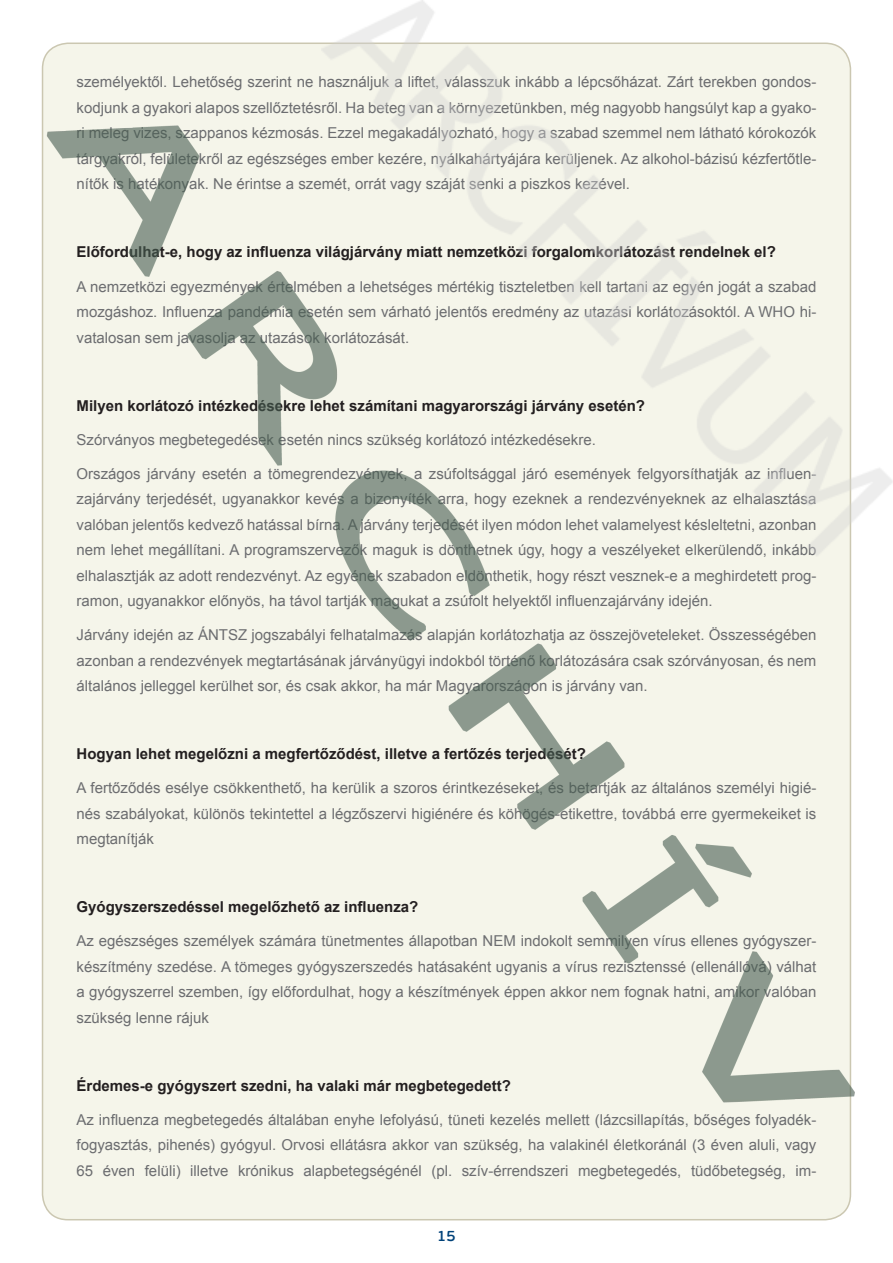
<style>
.page{position:relative;width:893px;height:1263px;background:#fff}
.page>*{position:absolute;margin:0;border:0;box-sizing:border-box;transform-origin:0 0}
.t1{font:15px/25.5px "Arial";color:#6c6d70;text-align:justify}
.t2{font:700 15px "Arial";color:#231f20}
.t3{font:600 15px "PF Beau Sans Pro";color:#004279}
</style>
<div class="page">
<img style="left:41px;top:42px;width:814px;height:1179px">
<img style="left:321px;top:0;width:572px;height:556px">
<p class="t1" style="left:77px;top:70px;width:741px">személyektől. Lehetőség szerint ne használjuk a liftet, válasszuk inkább a lépcsőházat. Zárt terekben gondos&shy;kodjunk a gyakori alapos szellőztetésről. Ha beteg van a környezetünkben, még nagyobb hangsúlyt kap a gyako&shy;ri meleg vizes, szappanos kézmosás. Ezzel megakadályozható, hogy a szabad szemmel nem látható kórokozók tárgyakról, felületekről az egészséges ember kezére, nyálkahártyájára kerüljenek. Az alkohol-bázisú kézfertőtle&shy;nítők is hatékonyak. Ne érintse a szemét, orrát vagy száját senki a piszkos kezével.</p>
<p class="t2" style="left:77px;top:242px;width:701px">Előfordulhat-e, hogy az influenza világjárvány miatt nemzetközi forgalomkorlátozást rendelnek el?</p>
<p class="t1" style="left:77px;top:274px;width:741px">A nemzetközi egyezmények értelmében a lehetséges mértékig tiszteletben kell tartani az egyén jogát a szabad mozgáshoz. Influenza pandémia esetén sem várható jelentős eredmény az utazási korlátozásoktól. A WHO hi&shy;vatalosan sem javasolja az utazások korlátozását.</p>
<p class="t2" style="left:77px;top:395px;width:570px">Milyen korlátozó intézkedésekre lehet számítani magyarországi járvány esetén?</p>
<p class="t1" style="left:77px;top:427px;width:521px">Szórványos megbetegedések esetén nincs szükség korlátozó intézkedésekre.</p>
<p class="t1" style="left:77px;top:461px;width:741px">Országos járvány esetén a tömegrendezvények, a zsúfoltsággal járó események felgyorsíthatják az influen&shy;zajárvány terjedését, ugyanakkor kevés a bizonyíték arra, hogy ezeknek a rendezvényeknek az elhalasztása valóban jelentős kedvező hatással bírna. A járvány terjedését ilyen módon lehet valamelyest késleltetni, azonban nem lehet megállítani. A programszervezők maguk is dönthetnek úgy, hogy a veszélyeket elkerülendő, inkább elhalasztják az adott rendezvényt. Az egyének szabadon eldönthetik, hogy részt vesznek-e a meghirdetett prog&shy;ramon, ugyanakkor előnyös, ha távol tartják magukat a zsúfolt helyektől influenzajárvány idején.</p>
<p class="t1" style="left:77px;top:622px;width:741px">Járvány idején az ÁNTSZ jogszabályi felhatalmazás alapján korlátozhatja az összejöveteleket. Összességében azonban a rendezvények megtartásának járványügyi indokból történő korlátozására csak szórványosan, és nem általános jelleggel kerülhet sor, és csak akkor, ha már Magyarországon is járvány van.</p>
<p class="t2" style="left:77px;top:744px;width:511px">Hogyan lehet megelőzni a megfertőződést, illetve a fertőzés terjedését?</p>
<p class="t1" style="left:77px;top:775px;width:741px">A fertőződés esélye csökkenthető, ha kerülik a szoros érintkezéseket, és betartják az általános személyi higié&shy;nés szabályokat, különös tekintettel a légzőszervi higiénére és köhögés-etikettre, továbbá erre gyermekeiket is megtanítják</p>
<p class="t2" style="left:77px;top:897px;width:343px">Gyógyszerszedéssel megelőzhető az influenza?</p>
<p class="t1" style="left:77px;top:928px;width:741px">Az egészséges személyek számára tünetmentes állapotban NEM indokolt semmilyen vírus ellenes gyógyszer&shy;készítmény szedése. A tömeges gyógyszerszedés hatásaként ugyanis a vírus rezisztenssé (ellenállóvá) válhat a gyógyszerrel szemben, így előfordulhat, hogy a készítmények éppen akkor nem fognak hatni, amikor valóban szükség lenne rájuk</p>
<p class="t2" style="left:77px;top:1075px;width:436px">Érdemes-e gyógyszert szedni, ha valaki már megbetegedett?</p>
<p class="t1" style="left:77px;top:1107px;width:741px">Az influenza megbetegedés általában enyhe lefolyású, tüneti kezelés mellett (lázcsillapítás, bőséges folyadék&shy;fogyasztás, pihenés) gyógyul. Orvosi ellátásra akkor van szükség, ha valakinél életkoránál (3 éven aluli, vagy 65 éven felüli) illetve krónikus alapbetegségénél (pl. szív-érrendszeri megbetegedés, tüdőbetegség, im-</p>
<p class="t3" style="left:437px;top:1226px;width:20px">15</p>
</div>
